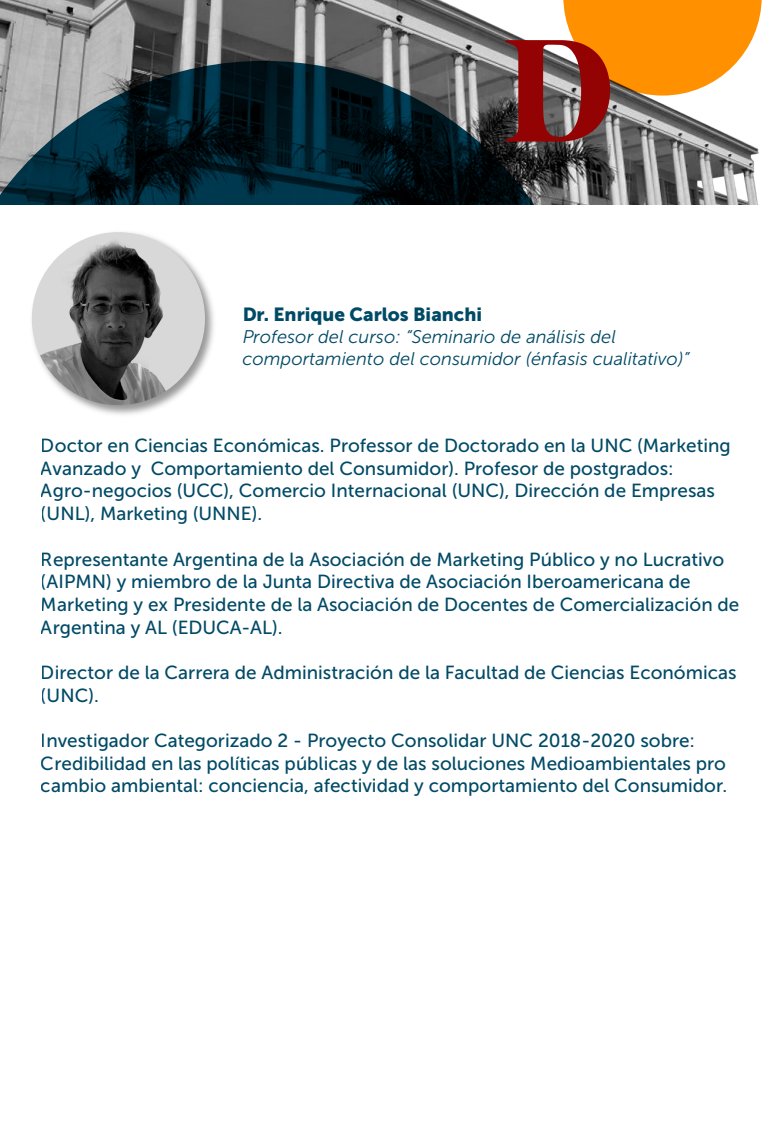
<style>
.page{position:relative;width:782px;height:1144px;background:#fff}
.page>*{position:absolute;margin:0;border:0;box-sizing:border-box;transform-origin:0 0}
.t1{font:18.9px/22.7px "Museo Sans 500";color:#004a66}
.t2{font:18.9px "Museo Sans 900";color:#004a66}
.t3{font:italic 18.3px/22px "Museo Sans 300";color:#004a66}
</style>
<div class="page">
<img style="left:0;top:0;width:505px;height:61px">
<svg style="left:0;top:61px;width:505px;height:143px;background:#253a42"></svg>
<svg style="left:505px;top:0;width:257px;height:204px"></svg>
<img style="left:31px;top:232px;width:183px;height:183px">
<img style="left:32px;top:232px;width:173px;height:173px;border-radius:87px">
<p class="t2" style="left:242px;top:304px;width:241px">Dr. Enrique Carlos Bianchi</p>
<p class="t3" style="left:242px;top:326px;width:448px">Profesor del curso: “Seminario de análisis del comportamiento del consumidor (énfasis cualitativo)”</p>
<p class="t1" style="left:41px;top:434px;width:691px">Doctor en Ciencias Económicas. Professor de Doctorado en la UNC (Marketing Avanzado y Comportamiento del Consumidor). Profesor de postgrados:<br>Agro-negocios (UCC), Comercio Internacional (UNC), Dirección de Empresas (UNL), Marketing (UNNE).</p>
<p class="t1" style="left:41px;top:548px;width:700px">Representante Argentina de la Asociación de Marketing Público y no Lucrativo (AIPMN) y miembro de la Junta Directiva de Asociación Iberoamericana de Marketing y ex Presidente de la Asociación de Docentes de Comercialización de Argentina y AL (EDUCA-AL).</p>
<p class="t1" style="left:41px;top:661px;width:697px">Director de la Carrera de Administración de la Facultad de Ciencias Económicas (UNC).</p>
<p class="t1" style="left:41px;top:729px;width:687px">Investigador Categorizado 2 - Proyecto Consolidar UNC 2018-2020 sobre:<br>Credibilidad en las políticas públicas y de las soluciones Medioambientales pro cambio ambiental: conciencia, afectividad y comportamiento del Consumidor.</p>
</div>
